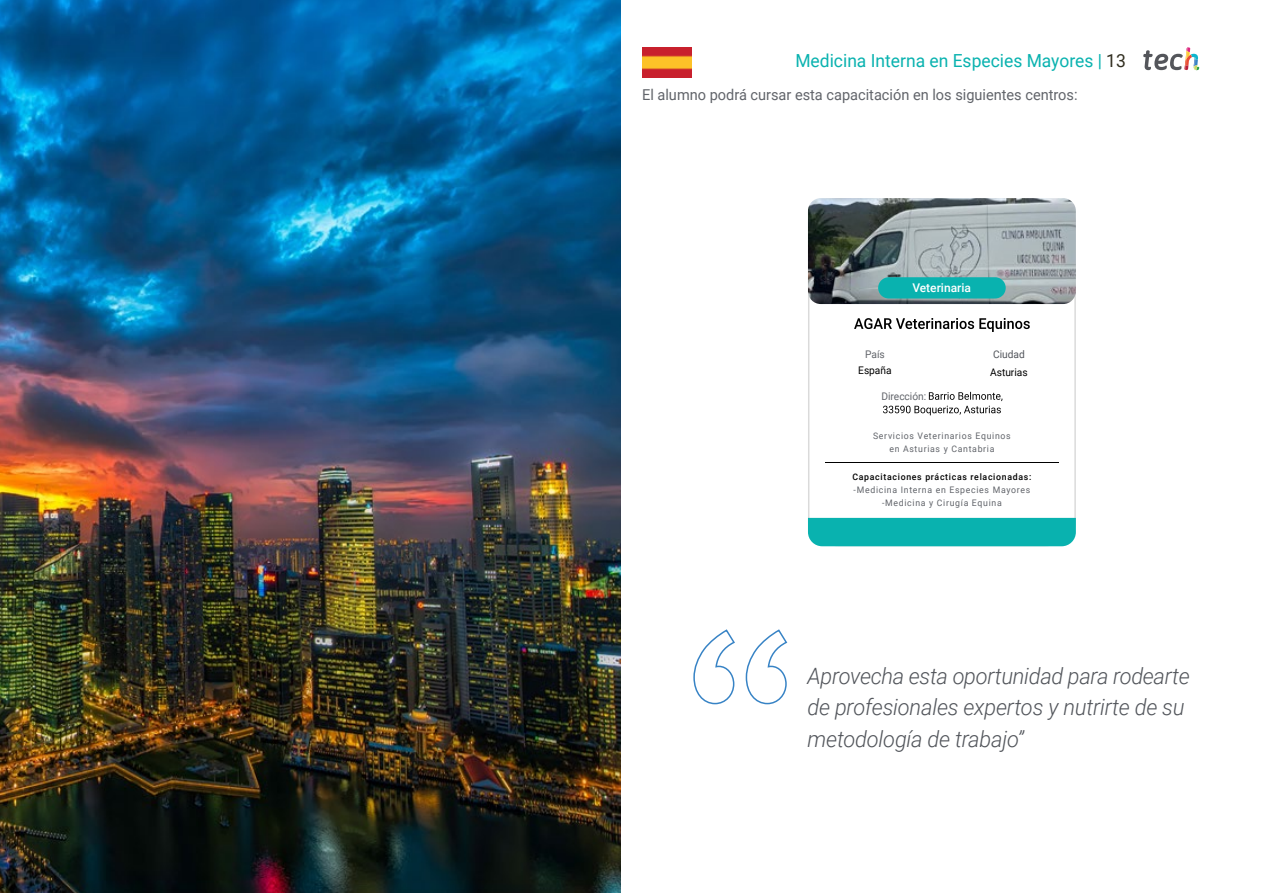
<style>
.page{position:relative;width:1263px;height:893px;background:#fff}
.page>*{position:absolute;margin:0;border:0;box-sizing:border-box;transform-origin:0 0}
.t1{font:italic 300 22.5px/31.5px "Roboto";letter-spacing:-.01em;color:#52555b}
.t2{font:18px "Roboto";color:#09b2af}
.t3{font:15px "Roboto";color:#61646a}
.t4{font:500 12px "Roboto";color:#fff}
.t5{font:10.5px "Roboto";color:#61646a}
.t6{font:10.5px "Roboto";color:#000}
.t7{font:10.5px "Roboto";color:#52555b}
.t8{font:9px/13.5px "Roboto";letter-spacing:.08em;color:#61646a;text-align:center}
.t9{font:500 9px "Roboto";letter-spacing:.08em;color:#000}
.s1{color:#00b0ae}
.s2{color:#312e20}
</style>
<div class="page">
<svg style="left:693px;top:629px;width:95px;height:76px"></svg>
<img style="left:0;top:0;width:621px;height:893px">
<img style="left:642px;top:47px;width:49px;height:31px">
<svg style="left:1143px;top:47px;width:56px;height:24px"></svg>
<svg style="left:808px;top:304px;width:268px;height:243px"></svg>
<img style="left:808px;top:198px;width:268px;height:106px">
<div style="left:878px;top:277px;width:128px;height:21px;background:#09b2af;border-radius:11px"></div>
<div style="left:808px;top:518px;width:268px;height:28px;background:#09b2af"></div>
<hr style="left:825px;top:462px;width:234px;height:1px;background:#000">
<svg style="left:854px;top:318px;width:176px;height:14px"></svg>
<svg style="left:883px;top:392px;width:119px;height:23px"></svg>
<h2 class="t2" style="left:795px;top:48px;width:332px">Medicina Interna en Especies Mayores <span class="s1">|</span> <span class="s2">13</span></h2>
<h3 class="t3" style="left:642px;top:84px;width:437px">El alumno podrá cursar esta capacitación en los siguientes centros:</h3>
<h3 class="t4" style="left:912px;top:280px;width:60px">Veterinaria</h3>
<p class="t5" style="left:865px;top:347px;width:21px">País</p>
<p class="t6" style="left:858px;top:363px;width:35px">España</p>
<p class="t7" style="left:993px;top:347px;width:33px">Ciudad</p>
<p class="t6" style="left:990px;top:364px;width:39px">Asturias</p>
<p class="t5" style="left:881px;top:389px;width:46px">Dirección:</p>
<p class="t8" style="left:873px;top:428px;width:139px">Servicios Veterinarios Equinos en Asturias y Cantabria</p>
<p class="t9" style="left:852px;top:470px;width:180px">Capacitaciones prácticas relacionadas:</p>
<p class="t8" style="left:854px;top:483px;width:178px">-Medicina Interna en Especies Mayores -Medicina y Cirugía Equina</p>
<h1 class="t1" style="left:807px;top:659px;width:384px">Aprovecha esta oportunidad para rodearte de profesionales expertos y nutrirte de su metodología de trabajo”</h1>
</div>
